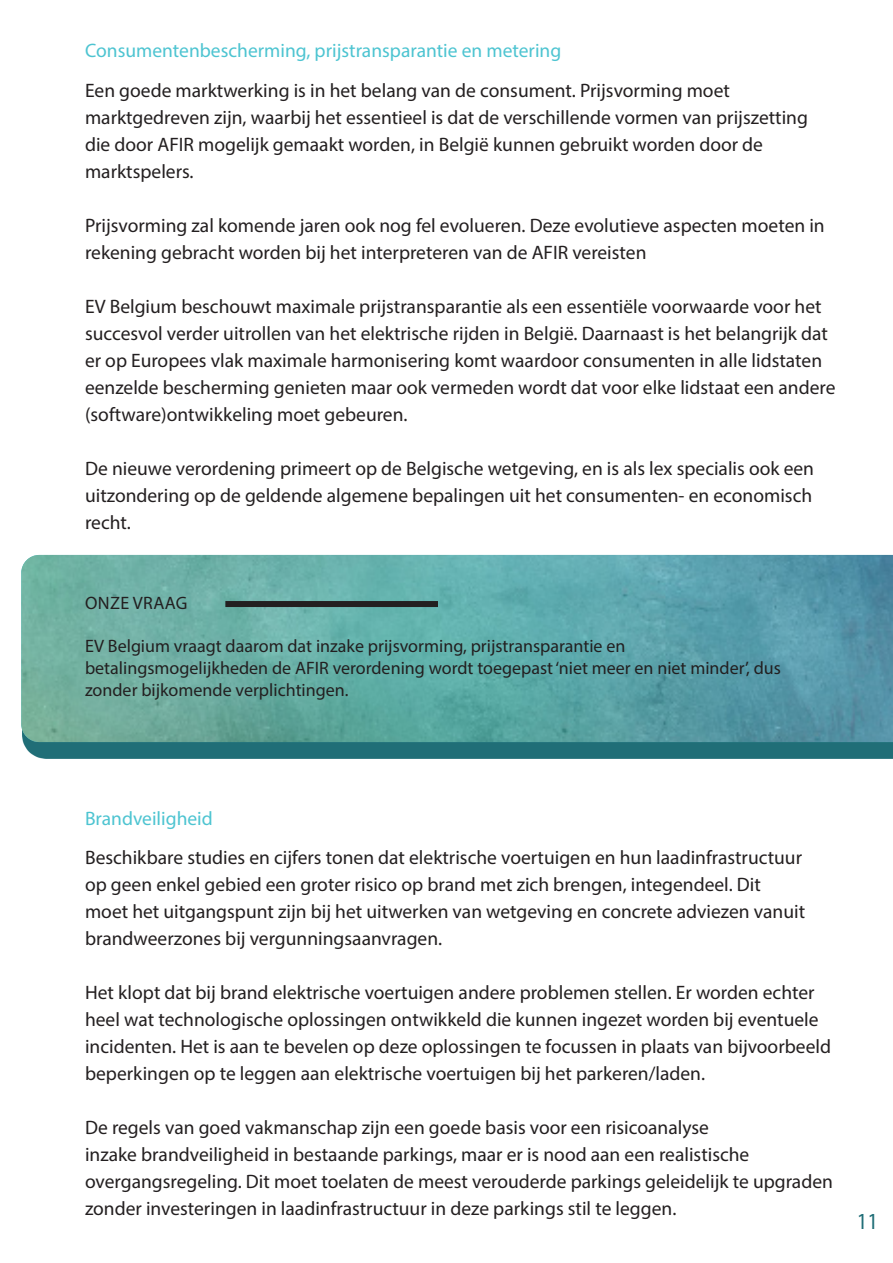
<style>
.page{position:relative;width:893px;height:1263px;background:#fff}
.page>*{position:absolute;margin:0;border:0;box-sizing:border-box;transform-origin:0 0}
.t1{font:23.1px "Myriad Pro";color:#206e77;scale:.91 1}
.t2{font:19.5px/27px "Myriad Pro";color:#231f20}
.Page_Section_Title_-_Bold_Blue{font:19.5px "Myriad Pro";color:#4dc4d1}
.t3{font:18px/21.6px "Myriad Pro";color:#231f20}
.t4{font:18px "Myriad Pro";letter-spacing:.02em;color:#231f20}
</style>
<div class="page">
<div style="left:23px;top:556px;width:870px;height:202px;background:#206e77"></div>
<img style="left:21px;top:555px;width:872px;height:187px">
<div style="left:225px;top:601px;width:213px;height:6px;background:#231f20"></div>
<p class="Page_Section_Title_-_Bold_Blue" style="left:85px;top:39px;width:478px">Consumentenbescherming, prijstransparantie en metering</p>
<p class="t2" style="left:85px;top:77px;width:724px">Een goede marktwerking is in het belang van de consument. Prijsvorming moet marktgedreven zijn, waarbij het essentieel is dat de verschillende vormen van prijszetting die door AFIR mogelijk gemaakt worden, in België kunnen gebruikt worden door de marktspelers.</p>
<p class="t2" style="left:85px;top:212px;width:741px">Prijsvorming zal komende jaren ook nog fel evolueren. Deze evolutieve aspecten moeten in rekening gebracht worden bij het interpreteren van de AFIR vereisten</p>
<p class="t2" style="left:85px;top:293px;width:752px">EV Belgium beschouwt maximale prijstransparantie als een essentiële voorwaarde voor het succesvol verder uitrollen van het elektrische rijden in België. Daarnaast is het belangrijk dat er op Europees vlak maximale harmonisering komt waardoor consumenten in alle lidstaten eenzelde bescherming genieten maar ook vermeden wordt dat voor elke lidstaat een andere (software)ontwikkeling moet gebeuren.</p>
<p class="t2" style="left:85px;top:455px;width:731px;text-align:justify">De nieuwe verordening primeert op de Belgische wetgeving, en is als lex specialis ook een uitzondering op de geldende algemene bepalingen uit het consumenten- en economisch recht.</p>
<p class="t4" style="left:85px;top:592px;width:104px">ONZE VRAAG</p>
<p class="t3" style="left:85px;top:635px;width:697px">EV Belgium vraagt daarom dat inzake prijsvorming, prijstransparantie en betalingsmogelijkheden de AFIR verordening wordt toegepast ‘niet meer en niet minder’, dus zonder bijkomende verplichtingen.</p>
<p class="Page_Section_Title_-_Bold_Blue" style="left:85px;top:806px;width:129px">Brandveiligheid</p>
<p class="t2" style="left:85px;top:844px;width:722px">Beschikbare studies en cijfers tonen dat elektrische voertuigen en hun laadinfrastructuur op geen enkel gebied een groter risico op brand met zich brengen, integendeel. Dit moet het uitgangspunt zijn bij het uitwerken van wetgeving en concrete adviezen vanuit brandweerzones bij vergunningsaanvragen.</p>
<p class="t2" style="left:85px;top:979px;width:747px">Het klopt dat bij brand elektrische voertuigen andere problemen stellen. Er worden echter heel wat technologische oplossingen ontwikkeld die kunnen ingezet worden bij eventuele incidenten. Het is aan te bevelen op deze oplossingen te focussen in plaats van bijvoorbeeld beperkingen op te leggen aan elektrische voertuigen bij het parkeren/laden.</p>
<p class="t2" style="left:85px;top:1114px;width:749px">De regels van goed vakmanschap zijn een goede basis voor een risicoanalyse<br>inzake brandveiligheid in bestaande parkings, maar er is nood aan een realistische overgangsregeling. Dit moet toelaten de meest verouderde parkings geleidelijk te upgraden zonder investeringen in laadinfrastructuur in deze parkings stil te leggen.</p>
<p class="t1" style="left:857px;top:1207px;width:25px">11</p>
</div>
